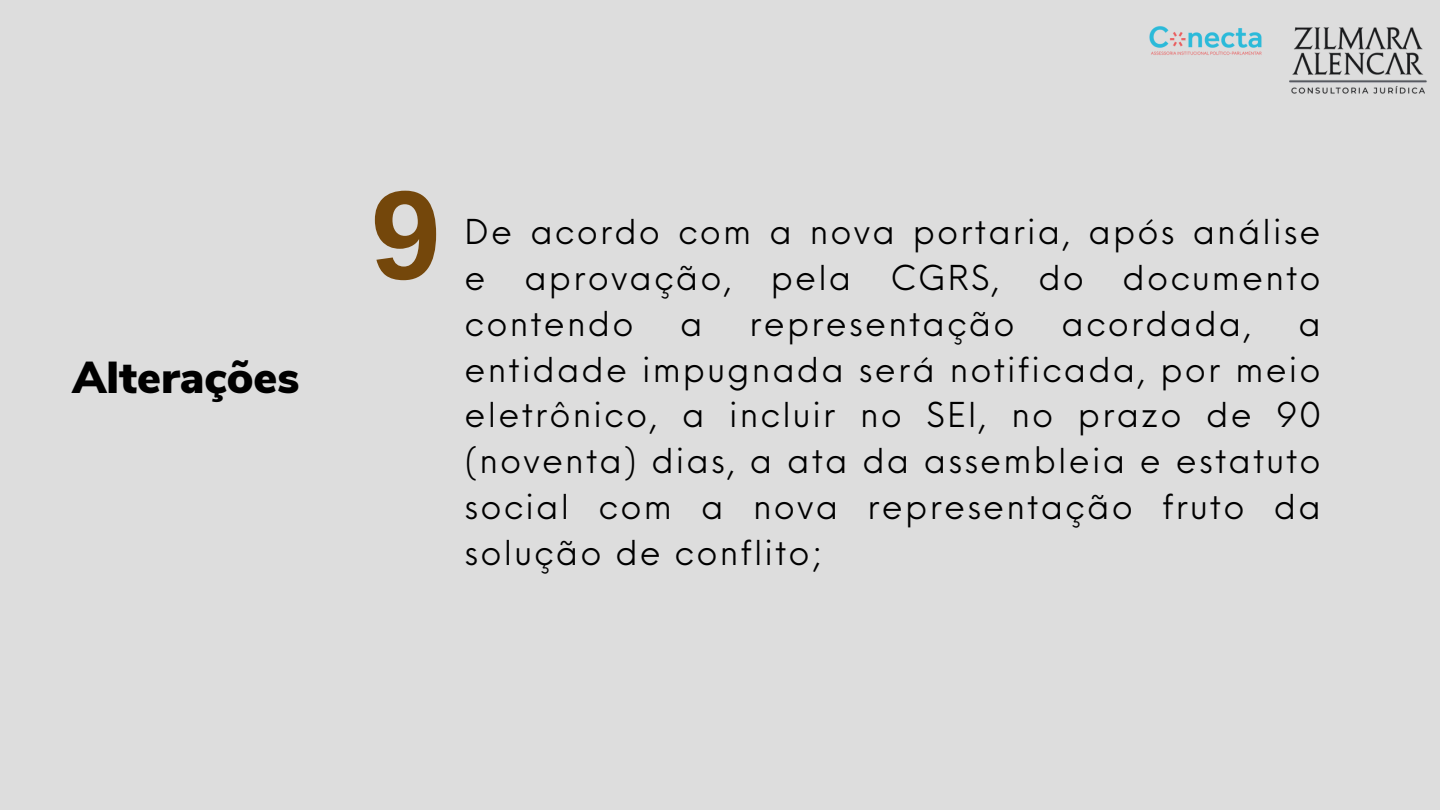
<style>
.page{position:relative;width:1440px;height:810px;background:#ddd}
.page>*{position:absolute;margin:0;border:0;box-sizing:border-box;transform-origin:0 0}
.t1{font:700 126.5px "Arimo";color:#74470b}
.t2{font:900 44.7px "Nunito Sans";color:#000}
.t3{font:33.5px/45.8px "Neue Einstellung";letter-spacing:.065em;color:#000;text-align:justify}
</style>
<div class="page">
<img style="left:1289px;top:27px;width:138px;height:67px">
<img style="left:1149px;top:26px;width:113px;height:29px">
<p class="t2" style="left:72px;top:348px;width:228px">Alterações</p>
<p class="t1" style="left:371px;top:164px;width:72px">9</p>
<p class="t3" style="left:465px;top:206px;width:858px">De acordo com a nova portaria, após análise e aprovação, pela CGRS, do documento contendo</p>
<p class="t3" style="left:680px;top:297px;width:24px">a</p>
<p class="t3" style="left:749px;top:297px;width:267px">representação</p>
<p class="t3" style="left:1061px;top:297px;width:192px">acordada,</p>
<p class="t3" style="left:465px;top:297px;width:858px;text-indent:834px">a entidade impugnada será notificada, por meio eletrônico, a incluir no SEI, no prazo de 90 (noventa) dias, a ata da assembleia e estatuto social com a nova representação fruto da solução de conflito;</p>
</div>
